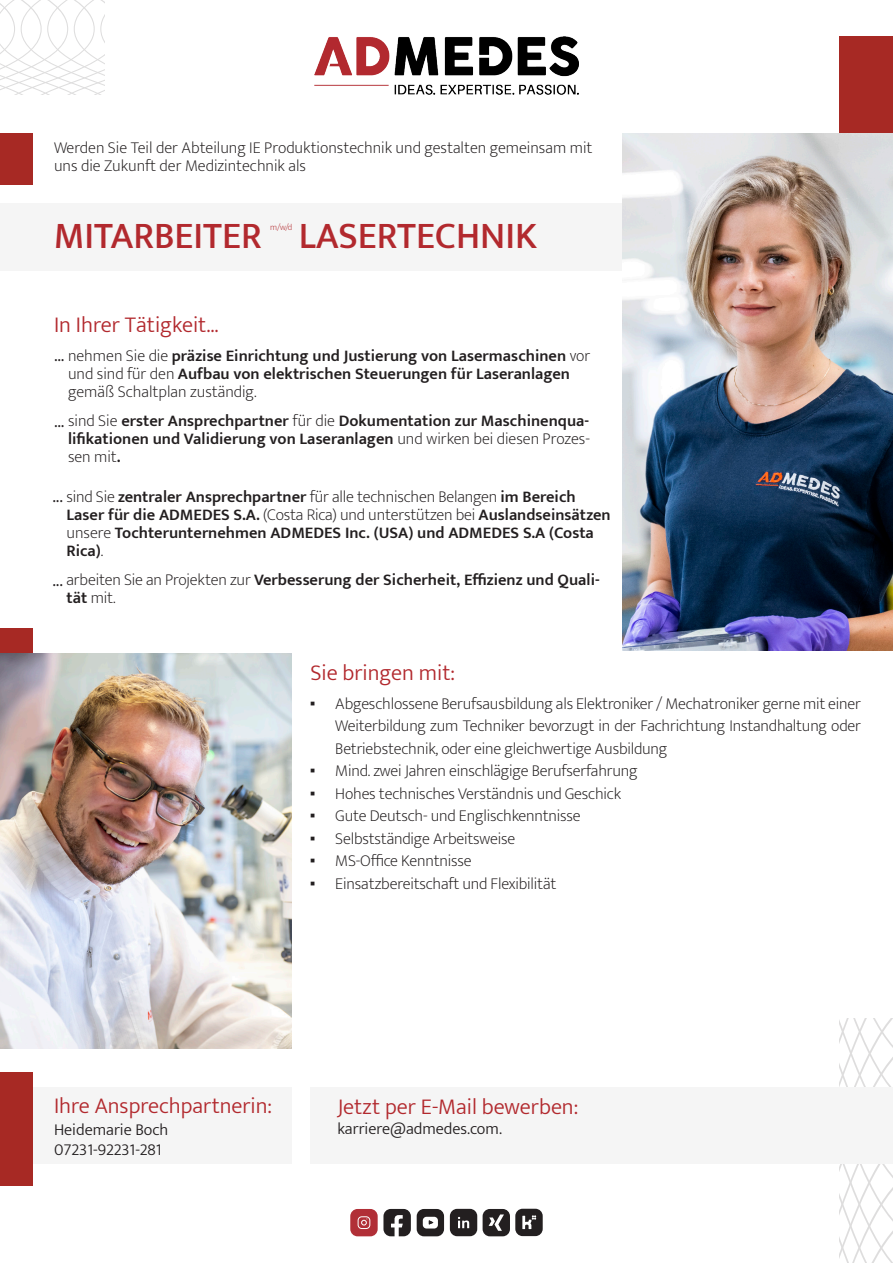
<style>
.page{position:relative;width:893px;height:1263px;background:#fff}
.page>*{position:absolute;margin:0;border:0;box-sizing:border-box;transform-origin:0 0}
.t1{font:500 37.5px "Mukta";color:#b2292e}
.Ihre_Aufgaben_und_Voraussetzungen{font:300 22.5px "Mukta";color:#b2292e}
.t2{font:300 19.5px "Mukta";color:#231f20}
.t3{font:600 16.5px/18px "Mukta";color:#231f20}
.t4{font:200 16.5px/22.5px "Mukta";letter-spacing:-.01em;color:#231f20;text-align:justify}
.t5{font:300 16.5px/19.5px "Mukta";color:#231f20}
.t6{font:200 8.7px "Mukta";color:#b2292e}
.s1{font-weight:200}
.s2{font-family:"Arial Narrow";font-weight:400}
</style>
<div class="page">
<div style="left:839px;top:36px;width:54px;height:135px;background:#a72924"></div>
<img style="left:315px;top:36px;width:263px;height:58px">
<div style="left:0;top:203px;width:893px;height:67px;background:#f5f5f5"></div>
<svg style="left:0;top:0;width:104px;height:94px"></svg>
<svg style="left:383px;top:1209px;width:28px;height:27px"></svg>
<svg style="left:450px;top:1209px;width:27px;height:27px"></svg>
<svg style="left:417px;top:1209px;width:27px;height:27px"></svg>
<div style="left:350px;top:1209px;width:28px;height:27px;background:#b12f37;border-radius:7px"></div>
<div style="left:358px;top:1216px;width:12px;height:13px;border:1px solid #fff;border-radius:4px"></div>
<svg style="left:361px;top:1218px;width:6px;height:7px"></svg>
<svg style="left:483px;top:1209px;width:60px;height:27px"></svg>
<img style="left:622px;top:134px;width:271px;height:516px">
<svg style="left:839px;top:1019px;width:54px;height:244px"></svg>
<div style="left:0;top:134px;width:33px;height:51px;background:#a72924"></div>
<div style="left:0;top:628px;width:33px;height:76px;background:#a72924"></div>
<img style="left:0;top:654px;width:292px;height:394px">
<div style="left:0;top:1087px;width:292px;height:77px;background:#f5f5f5"></div>
<div style="left:310px;top:1087px;width:583px;height:77px;background:#f5f5f5"></div>
<div style="left:0;top:1072px;width:33px;height:113px;background:#a72924"></div>
<p class="t4" style="left:54px;top:138px;width:540px;line-height:18px">Werden Sie Teil der Abteilung IE Produktionstechnik und gestalten gemeinsam mit uns die Zukunft der Medizintechnik als</p>
<p class="t1" style="left:54px;top:213px;width:209px">MITARBEITER</p>
<p class="t6" style="left:270px;top:220px;width:23px">m/w/d</p>
<p class="t1" style="left:299px;top:213px;width:240px">LASERTECHNIK</p>
<p class="Ihre_Aufgaben_und_Voraussetzungen" style="left:54px;top:311px;width:166px">In Ihrer Tätigkeit...</p>
<p class="t3" style="left:68px;top:346px;width:524px"><span class="s1">nehmen Sie die</span> präzise Einrichtung und Justierung von Lasermaschinen <span class="s1">vor und sind für den</span> Aufbau von elektrischen Steuerungen für Laseranlagen <span class="s1">gemäß Schaltplan zuständig.</span></p>
<p class="t2" style="left:54px;top:343px;width:12px">...</p>
<p class="t3" style="left:68px;top:411px;width:523px;text-align:justify"><span class="s1">sind Sie</span> erster Ansprechpartner <span class="s1">für die</span> Dokumentation zur Maschinenqua&shy;lifikationen und Validierung von Laseranlagen <span class="s1">und wirken bei diesen Prozes&shy;sen mit</span>.</p>
<p class="t2" style="left:54px;top:408px;width:12px">...</p>
<p class="t3" style="left:67px;top:487px;width:546px"><span class="s1">sind Sie</span> zentraler Ansprechpartner <span class="s1">für alle technischen Belangen</span> im Bereich Laser für die ADMEDES S.A. <span class="s1">(Costa Rica) und unterstützen bei</span> Auslandseinsätzen <span class="s1">unsere</span> Tochterunternehmen ADMEDES Inc. (USA) und ADMEDES S.A (Costa Rica)<span class="s1">.</span></p>
<p class="t3" style="left:67px;top:571px;width:535px"><span class="s1">arbeiten Sie an Projekten zur</span> Verbesserung der Sicherheit, Effizienz und Quali&shy;tät <span class="s1">mit.</span></p>
<p class="t2" style="left:53px;top:484px;width:12px">...</p>
<p class="t2" style="left:53px;top:567px;width:12px">...</p>
<p class="Ihre_Aufgaben_und_Voraussetzungen" style="left:310px;top:659px;width:146px">Sie bringen mit:</p>
<p class="t4" style="left:335px;top:692px;width:527px;text-indent:-26px"><span class="s2">▪</span> Abgeschlossene Berufsausbildung als Elektroniker / Mechatroniker gerne mit einer Weiterbildung zum Techniker bevorzugt in der Fachrichtung Instandhaltung oder Betriebstechnik, oder eine gleichwertige Ausbildung</p>
<p class="t4" style="left:310px;top:760px;width:329px"><span class="s2">▪</span> Mind. zwei Jahren einschlägige Berufserfahrung</p>
<p class="t4" style="left:310px;top:782px;width:313px"><span class="s2">▪</span> Hohes technisches Verständnis und Geschick</p>
<p class="t4" style="left:310px;top:805px;width:272px"><span class="s2">▪</span> Gute Deutsch- und Englischkenntnisse</p>
<p class="t4" style="left:310px;top:827px;width:207px"><span class="s2">▪</span> Selbstständige Arbeitsweise</p>
<p class="t4" style="left:310px;top:850px;width:163px"><span class="s2">▪</span> MS-Office Kenntnisse</p>
<p class="t4" style="left:310px;top:872px;width:248px"><span class="s2">▪</span> Einsatzbereitschaft und Flexibilität</p>
<p class="Ihre_Aufgaben_und_Voraussetzungen" style="left:54px;top:1092px;width:220px">Ihre Ansprechpartnerin:</p>
<p class="t5" style="left:54px;top:1120px;width:116px">Heidemarie Boch<br>07231-92231-281</p>
<p class="Ihre_Aufgaben_und_Voraussetzungen" style="left:337px;top:1093px;width:242px">Jetzt per E-Mail bewerben:</p>
<p class="t5" style="left:337px;top:1118px;width:166px">karriere@admedes.com.</p>
</div>
